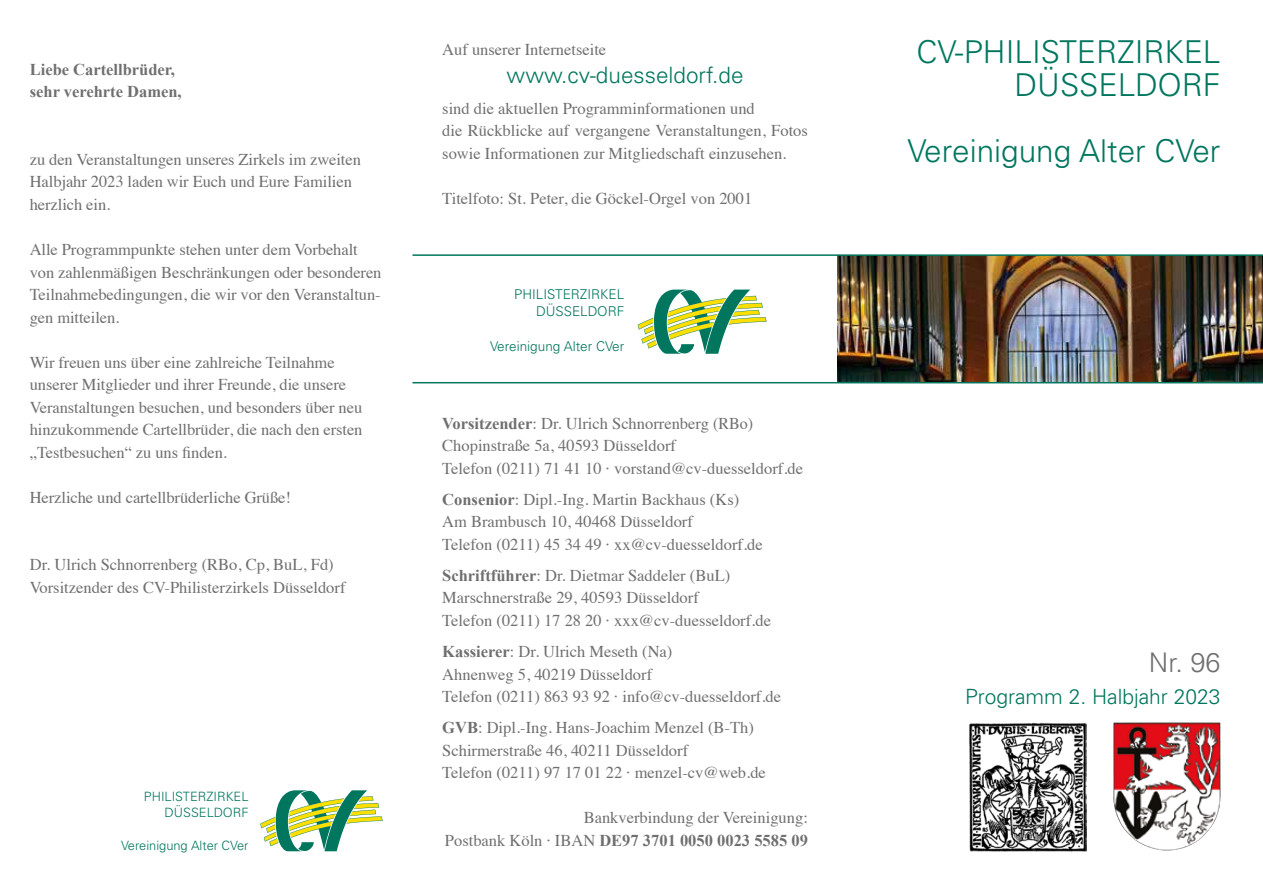
<style>
.page{position:relative;width:1263px;height:893px;background:#fff}
.page>*{position:absolute;margin:0;border:0;box-sizing:border-box;transform-origin:0 0}
.t1{font:300 31.5px/33px "Univers LT Std";color:#00765e;text-align:right}
.t2{font:300 27px "Univers LT Std";color:#706f6f}
.t3{font:300 22.5px "Univers LT Std";color:#00765e}
.t4{font:300 21px "Univers LT Std";color:#00765e}
.t5{font:16.5px/22.5px "Times";color:#706f6f}
.t6{font:700 16.5px/22.5px "Times New Roman";color:#706f6f}
.t7{font:300 13.5px/17px "Univers LT Std";color:#00765e;text-align:right}
.t8{font:300 12.9px/16px "Univers LT Std";color:#00765e;text-align:right}
.s1{font-family:"Times New Roman";font-weight:700}
.s2{font-family:"Times";font-weight:400}
</style>
<div class="page">
<img style="left:838px;top:256px;width:425px;height:126px">
<hr style="left:412px;top:254px;width:851px;height:2px;background:#00765e">
<hr style="left:412px;top:382px;width:851px;height:1px;background:#00765e">
<img style="left:969px;top:723px;width:117px;height:128px">
<svg style="left:260px;top:790px;width:123px;height:62px"></svg>
<svg style="left:638px;top:290px;width:129px;height:64px"></svg>
<p class="t6" style="left:30px;top:58px;width:153px">Liebe Cartellbrüder, sehr verehrte Damen,</p>
<p class="t5" style="left:30px;top:147px;width:333px">zu den Veranstaltungen unseres Zirkels im zweiten<br>Halbjahr 2023 laden wir Euch und Eure Familien herzlich ein.</p>
<p class="t5" style="left:30px;top:237px;width:353px">Alle Programmpunkte stehen unter dem Vorbehalt von zahlenmäßigen Beschränkungen oder besonderen Teilnahmebedingungen, die wir vor den Veranstaltun&shy;gen mitteilen.</p>
<p class="t5" style="left:30px;top:349px;width:334px">Wir freuen uns über eine zahlreiche Teilnahme unserer Mitglieder und ihrer Freunde, die unsere Veranstaltungen besuchen, und besonders über neu hinzukommende Cartellbrüder, die nach den ersten „Testbesuchen“ zu uns finden.</p>
<p class="t5" style="left:30px;top:484px;width:263px">Herzliche und cartellbrüderliche Grüße!</p>
<p class="t5" style="left:30px;top:552px;width:317px">Dr. Ulrich Schnorrenberg (RBo, Cp, BuL, Fd)<br>Vorsitzender des CV-Philisterzirkels Düsseldorf</p>
<p class="t8" style="left:144px;top:789px;width:106px">PHILISTERZIRKEL<br>DÜSSELDORF</p>
<p class="t8" style="left:121px;top:838px;width:129px">Vereinigung Alter CVer</p>
<p class="t5" style="left:442px;top:37px;width:166px">Auf unserer Internetseite</p>
<h3 class="t3" style="left:507px;top:61px;width:238px">www.cv-duesseldorf.de</h3>
<p class="t5" style="left:442px;top:96px;width:367px">sind die aktuellen Programminformationen und<br>die Rückblicke auf vergangene Veranstaltungen, Fotos sowie Informationen zur Mitgliedschaft einzusehen.</p>
<p class="t5" style="left:442px;top:186px;width:312px">Titelfoto: St. Peter, die Göckel-Orgel von 2001</p>
<p class="t7" style="left:514px;top:286px;width:112px">PHILISTERZIRKEL<br>DÜSSELDORF</p>
<p class="t7" style="left:490px;top:338px;width:136px">Vereinigung Alter CVer</p>
<p class="t5" style="left:442px;top:411px;width:362px"><span class="s1">Vorsitzender</span>: Dr. Ulrich Schnorrenberg (RBo)<br>Chopinstraße 5a, 40593 Düsseldorf<br>Telefon (0211) 71 41 10 · vorstand@cv-duesseldorf.de</p>
<p class="t5" style="left:442px;top:487px;width:322px"><span class="s1">Consenior</span>: Dipl.-Ing. Martin Backhaus (Ks)<br>Am Brambusch 10, 40468 Düsseldorf<br>Telefon (0211) 45 34 49 · xx@cv-duesseldorf.de</p>
<p class="t5" style="left:442px;top:563px;width:330px"><span class="s1">Schriftführer</span>: Dr. Dietmar Saddeler (BuL)<br>Marschnerstraße 29, 40593 Düsseldorf<br>Telefon (0211) 17 28 20 · xxx@cv-duesseldorf.de</p>
<p class="t5" style="left:442px;top:639px;width:340px"><span class="s1">Kassierer</span>: Dr. Ulrich Meseth (Na)<br>Ahnenweg 5, 40219 Düsseldorf<br>Telefon (0211) 863 93 92 · info@cv-duesseldorf.de</p>
<p class="t5" style="left:442px;top:715px;width:325px"><span class="s1">GVB</span>: Dipl.-Ing. Hans-Joachim Menzel (B-Th)<br>Schirmerstraße 46, 40211 Düsseldorf<br>Telefon (0211) 97 17 01 22 · menzel-cv@web.de</p>
<p class="t5" style="left:584px;top:805px;width:226px">Bankverbindung der Vereinigung:</p>
<p class="t6" style="left:445px;top:828px;width:364px"><span class="s2">Postbank Köln · IBAN</span> DE97 3701 0050 0023 5585 09</p>
<h1 class="t1" style="left:916px;top:36px;width:305px">CV-PHILISTERZIRKEL<br>DÜSSELDORF</h1>
<h1 class="t1" style="left:907px;top:135px;width:315px">Vereinigung Alter CVer</h1>
<h2 class="t2" style="left:1149px;top:646px;width:73px">Nr. 96</h2>
<p class="t4" style="left:965px;top:683px;width:257px">Programm 2. Halbjahr 2023</p>
</div>
